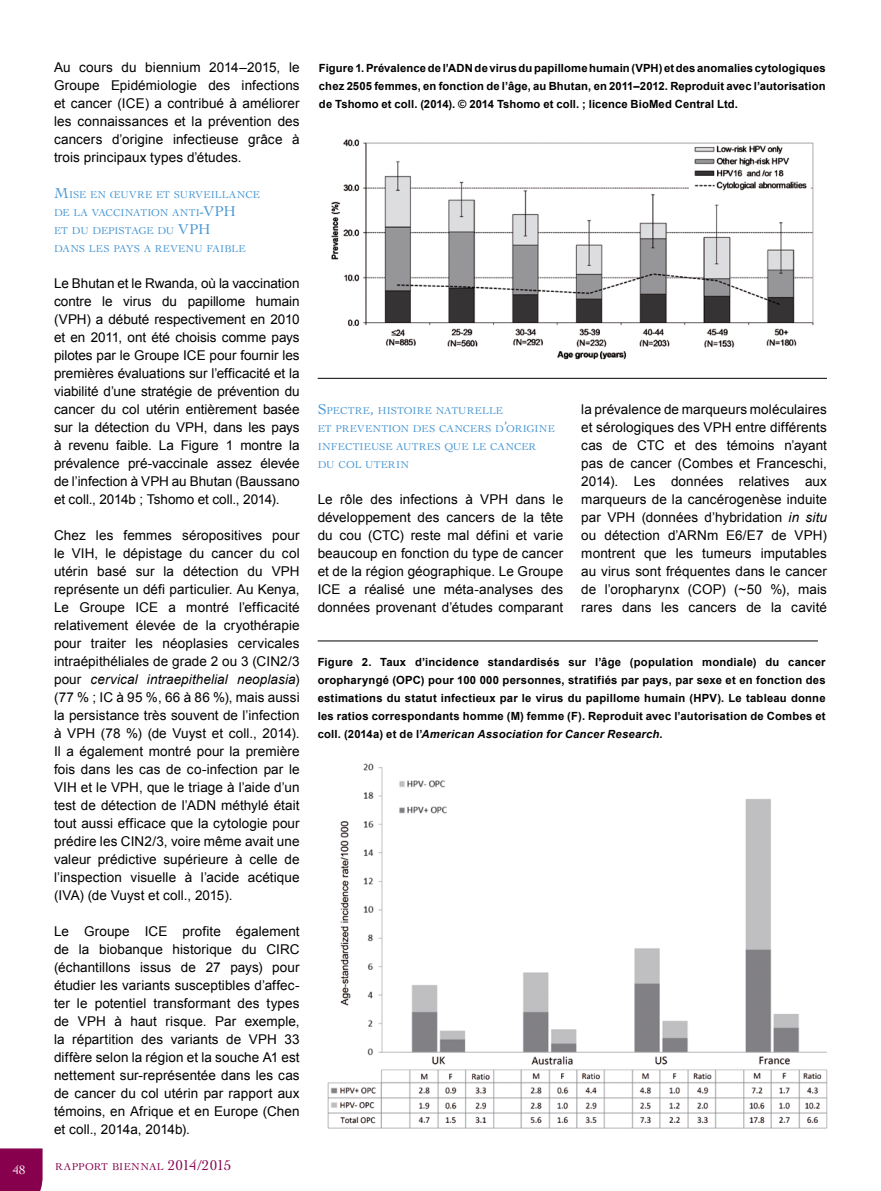
<style>
.page{position:relative;width:881px;height:1191px;background:#fff}
.page>*{position:absolute;margin:0;border:0;box-sizing:border-box;transform-origin:0 0}
.t1{font:13.5px/18px "Arial";letter-spacing:.005em;color:#000;text-align:justify}
.t2{font:12.75px "Cochin LT Std";color:#fff}
.t3{font:700 11.25px/18px "Arial";letter-spacing:.015em;color:#000;text-align:justify}
.t4{font:10.5px/18px "Cochin LT Std";letter-spacing:.005em;color:#4896d2}
.t5{font:10.5px "Cochin LT Std";letter-spacing:.025em;color:#86004d}
.s1{font-size:15px}
.s2{font-style:italic}
</style>
<div class="page">
<div style="left:0;top:1148px;width:43px;height:43px;background:#86004d"></div>
<img style="left:331px;top:139px;width:483px;height:221px">
<img style="left:327px;top:763px;width:501px;height:366px">
<hr style="left:317px;top:378px;width:509px;height:1px;background:#000">
<hr style="left:317px;top:640px;width:500px;height:1px;background:#000">
<p class="t2" style="left:13px;top:1162px;width:14px">48</p>
<p class="t1" style="left:54px;top:58px;width:247px">Au cours du biennium 2014–2015, le Groupe Epidémiologie des infections et cancer (ICE) a contribué à améliorer les connaissances et la prévention des cancers d’origine infectieuse grâce à trois principaux types d’études.</p>
<p class="t4" style="left:54px;top:186px;width:207px"><span class="s1">M</span>ISE EN ŒUVRE ET SURVEILLANCE<br>DE LA VACCINATION ANTI<span class="s1">-VPH<br></span>ET DU DEPISTAGE DU <span class="s1">VPH<br></span>DANS LES PAYS A REVENU FAIBLE</p>
<p class="t1" style="left:54px;top:274px;width:247px">Le Bhutan et le Rwanda, où la vaccination contre le virus du papillome humain (VPH) a débuté respectivement en 2010 et en 2011, ont été choisis comme pays pilotes par le Groupe ICE pour fournir les premières évaluations sur l’efficacité et la viabilité d’une stratégie de prévention du cancer du col utérin entièrement basée sur la détection du VPH, dans les pays à revenu faible. La Figure 1 montre la prévalence pré-vaccinale assez élevée de l’infection à VPH au Bhutan (Baussano et coll., 2014b ; Tshomo et coll., 2014).</p>
<p class="t1" style="left:54px;top:526px;width:247px">Chez les femmes séropositives pour le VIH, le dépistage du cancer du col utérin basé sur la détection du VPH représente un défi particulier. Au Kenya, Le Groupe ICE a montré l’efficacité relativement élevée de la cryothérapie pour traiter les néoplasies cervicales intraépithéliales de grade 2 ou 3 (CIN2/3 pour <span class="s2">cervical intraepithelial neoplasia</span>) (77 % ; IC à 95 %, 66 à 86 %), mais aussi la persistance très souvent de l’infection à VPH (78 %) (de Vuyst et coll., 2014).<br>Il a également montré pour la première fois dans les cas de co-infection par le VIH et le VPH, que le triage à l’aide d’un test de détection de l’ADN méthylé était tout aussi efficace que la cytologie pour prédire les CIN2/3, voire même avait une valeur prédictive supérieure à celle de l’inspection visuelle à l’acide acétique (IVA) (de Vuyst et coll., 2015).</p>
<p class="t1" style="left:54px;top:922px;width:247px">Le Groupe ICE profite également de la biobanque historique du CIRC (échantillons issus de 27 pays) pour étudier les variants susceptibles d’affec&shy;ter le potentiel transformant des types de VPH à haut risque. Par exemple, la répartition des variants de VPH 33 diffère selon la région et la souche A1 est nettement sur-représentée dans les cas de cancer du col utérin par rapport aux témoins, en Afrique et en Europe (Chen et coll., 2014a, 2014b).</p>
<p class="t5" style="left:55px;top:1161px;width:177px">RAPPORT BIENNAL <span class="s1">2014/2015</span></p>
<p class="t3" style="left:319px;top:59px;width:508px">Figure 1. Prévalence de l’ADN de virus du papillome humain (VPH) et des anomalies cytologiques chez 2505 femmes, en fonction de l’âge, au Bhutan, en 2011–2012. Reproduit avec l’autorisation de Tshomo et coll. (2014). © 2014 Tshomo et coll. ; licence BioMed Central Ltd.</p>
<p class="t4" style="left:317px;top:402px;width:239px"><span class="s1">S</span>PECTRE<span class="s1">,</span> HISTOIRE NATURELLE<br>ET PREVENTION DES CANCERS D<span class="s1">’</span>ORIGINE<br>INFECTIEUSE AUTRES QUE LE CANCER<br>DU COL UTERIN</p>
<p class="t1" style="left:317px;top:490px;width:247px">Le rôle des infections à VPH dans le développement des cancers de la tête du cou (CTC) reste mal défini et varie beaucoup en fonction du type de cancer et de la région géographique. Le Groupe ICE a réalisé une méta-analyses des données provenant d’études comparant</p>
<p class="t1" style="left:581px;top:400px;width:247px">la prévalence de marqueurs moléculaires et sérologiques des VPH entre différents cas de CTC et des témoins n’ayant pas de cancer (Combes et Franceschi, 2014). Les données relatives aux marqueurs de la cancérogenèse induite par VPH (données d’hybridation <span class="s2">in situ </span>ou détection d’ARNm E6/E7 de VPH) montrent que les tumeurs imputables au virus sont fréquentes dans le cancer de l’oropharynx (COP) (~50 %), mais rares dans les cancers de la cavité</p>
<p class="t3" style="left:317px;top:653px;width:509px">Figure 2. Taux d’incidence standardisés sur l’âge (population mondiale) du cancer oropharyngé (OPC) pour 100 000 personnes, stratifiés par pays, par sexe et en fonction des estimations du statut infectieux par le virus du papillome humain (HPV). Le tableau donne les ratios correspondants homme (M) femme (F). Reproduit avec l’autorisation de Combes et coll. (2014a) et de l’<span class="s2">American Association for Cancer Research</span>.</p>
</div>
